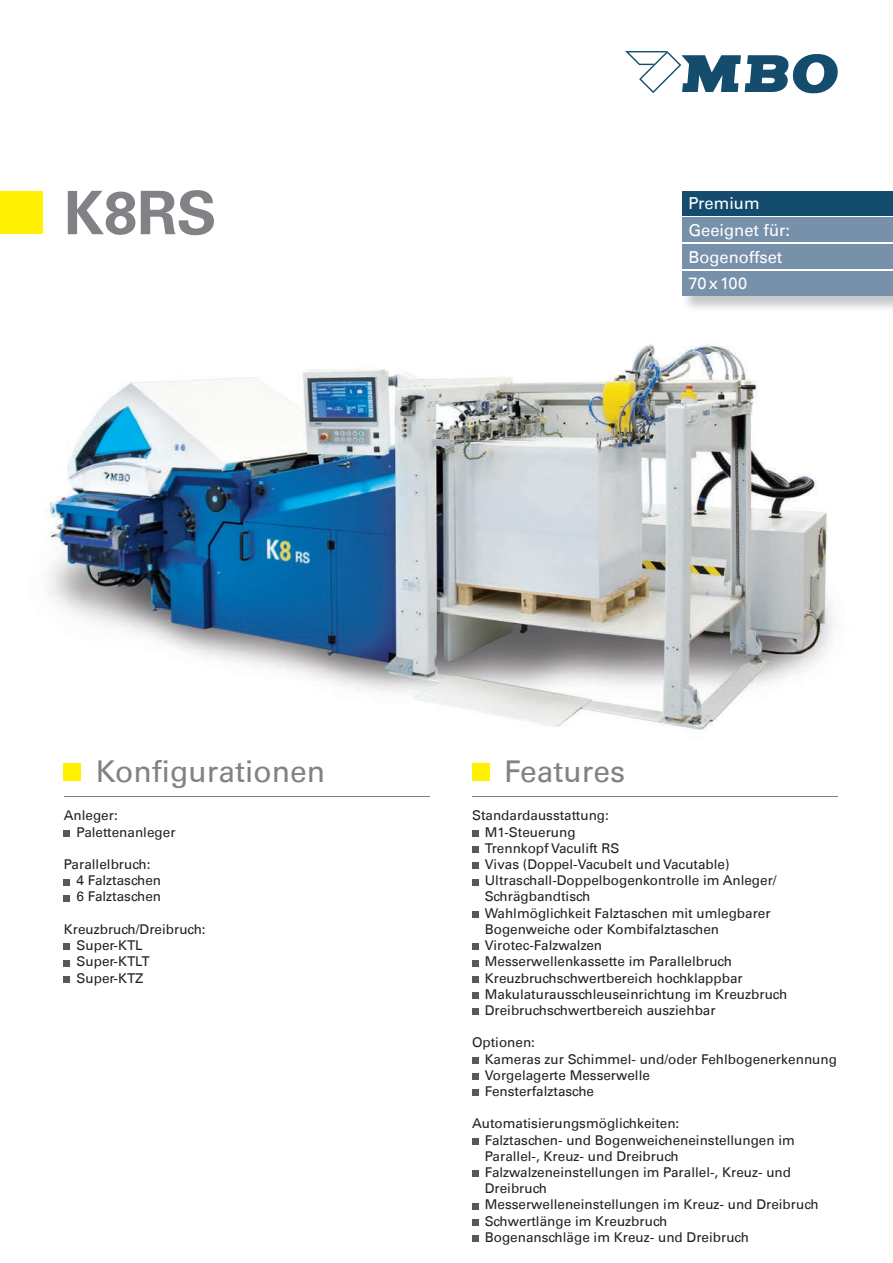
<style>
.page{position:relative;width:893px;height:1263px;background:#fff}
.page>*{position:absolute;margin:0;border:0;box-sizing:border-box;transform-origin:0 0}
.t1{font:700 60px "Univers LT";color:#808285}
.t2{font:30px "Univers LT";color:#808285}
.t3{font:16.5px "Univers LT";color:#fff}
.t4{font:13.5px/16.2px "Univers LT";color:#231f20}
</style>
<div class="page">
<img style="left:46px;top:344px;width:788px;height:453px">
<div style="left:64px;top:763px;width:17px;height:17px;background:#fff101"></div>
<hr style="left:64px;top:796px;width:365px;height:1px;background:#808285">
<div style="left:64px;top:830px;width:6px;height:7px;background:#57585a"></div>
<svg style="left:64px;top:879px;width:6px;height:6px"></svg>
<svg style="left:64px;top:895px;width:6px;height:6px"></svg>
<svg style="left:64px;top:944px;width:6px;height:6px"></svg>
<svg style="left:64px;top:960px;width:6px;height:6px"></svg>
<svg style="left:64px;top:976px;width:6px;height:6px"></svg>
<svg style="left:625px;top:51px;width:213px;height:42px"></svg>
<div style="left:0;top:191px;width:43px;height:43px;background:#fff101"></div>
<div style="left:682px;top:244px;width:211px;height:25px;background:#7791ab"></div>
<div style="left:682px;top:218px;width:211px;height:24px;background:#7791ab"></div>
<div style="left:682px;top:271px;width:211px;height:25px;background:#7791ab"></div>
<div style="left:682px;top:191px;width:211px;height:24px;background:#144c6e"></div>
<div style="left:472px;top:763px;width:17px;height:17px;background:#fff101"></div>
<hr style="left:472px;top:796px;width:366px;height:1px;background:#808285">
<div style="left:472px;top:830px;width:6px;height:7px;background:#57585a"></div>
<div style="left:472px;top:846px;width:6px;height:7px;background:#57585a"></div>
<svg style="left:472px;top:863px;width:6px;height:6px"></svg>
<svg style="left:472px;top:879px;width:6px;height:6px"></svg>
<div style="left:472px;top:911px;width:6px;height:7px;background:#57585a"></div>
<svg style="left:472px;top:944px;width:6px;height:6px"></svg>
<svg style="left:472px;top:960px;width:6px;height:6px"></svg>
<svg style="left:472px;top:976px;width:6px;height:6px"></svg>
<div style="left:472px;top:992px;width:6px;height:7px;background:#57585a"></div>
<div style="left:472px;top:1008px;width:6px;height:7px;background:#57585a"></div>
<svg style="left:472px;top:1057px;width:6px;height:6px"></svg>
<div style="left:472px;top:1073px;width:6px;height:7px;background:#57585a"></div>
<div style="left:472px;top:1089px;width:6px;height:7px;background:#57585a"></div>
<svg style="left:472px;top:1138px;width:6px;height:6px"></svg>
<div style="left:472px;top:1170px;width:6px;height:7px;background:#57585a"></div>
<svg style="left:472px;top:1203px;width:6px;height:6px"></svg>
<svg style="left:472px;top:1219px;width:6px;height:6px"></svg>
<div style="left:472px;top:1235px;width:6px;height:7px;background:#57585a"></div>
<h1 class="t1" style="left:64px;top:178px;width:154px">K8RS</h1>
<p class="t3" style="left:688px;top:193px;width:73px">Premium</p>
<p class="t3" style="left:688px;top:220px;width:103px">Geeignet für:</p>
<p class="t3" style="left:688px;top:274px;width:60px">70 x 100</p>
<p class="t3" style="left:688px;top:247px;width:96px">Bogenoffset</p>
<h2 class="t2" style="left:96px;top:754px;width:231px">Konfigurationen</h2>
<p class="t4" style="left:77px;top:808px;width:101px;text-indent:-13px">Anleger:<br>Palettenanleger</p>
<p class="t4" style="left:77px;top:856px;width:86px;text-indent:-13px">Parallelbruch:<br>4 Falztaschen<br>6 Falztaschen</p>
<p class="t4" style="left:77px;top:921px;width:131px;text-indent:-13px">Kreuzbruch/Dreibruch:<br>Super-KTL<br>Super-KTLT<br>Super-KTZ</p>
<h2 class="t2" style="left:504px;top:754px;width:123px">Features</h2>
<p class="t4" style="left:485px;top:808px;width:304px;text-indent:-13px">Standardausstattung:<br>M1-Steuerung<br>Trennkopf Vaculift RS<br>Vivas (Doppel-Vacubelt und Vacutable)<br>Ultraschall-Doppelbogenkontrolle im Anleger/ Schrägbandtisch<br>Wahlmöglichkeit Falztaschen mit umlegbarer Bogenweiche oder Kombifalztaschen Virotec-Falzwalzen<br>Messerwellenkassette im Parallelbruch Kreuzbruchschwertbereich hochklappbar Makulaturausschleuseinrichtung im Kreuzbruch Dreibruchschwertbereich ausziehbar</p>
<p class="t4" style="left:485px;top:1034px;width:354px;text-indent:-13px">Optionen:<br>Kameras zur Schimmel- und/oder Fehlbogenerkennung<br>Vorgelagerte Messerwelle<br>Fensterfalztasche</p>
<p class="t4" style="left:485px;top:1115px;width:335px;text-indent:-13px">Automatisierungsmöglichkeiten:<br>Falztaschen- und Bogenweicheneinstellungen im Parallel-, Kreuz- und Dreibruch Falzwalzeneinstellungen im Parallel-, Kreuz- und Dreibruch<br>Messerwelleneinstellungen im Kreuz- und Dreibruch Schwertlänge im Kreuzbruch<br>Bogenanschläge im Kreuz- und Dreibruch</p>
</div>
